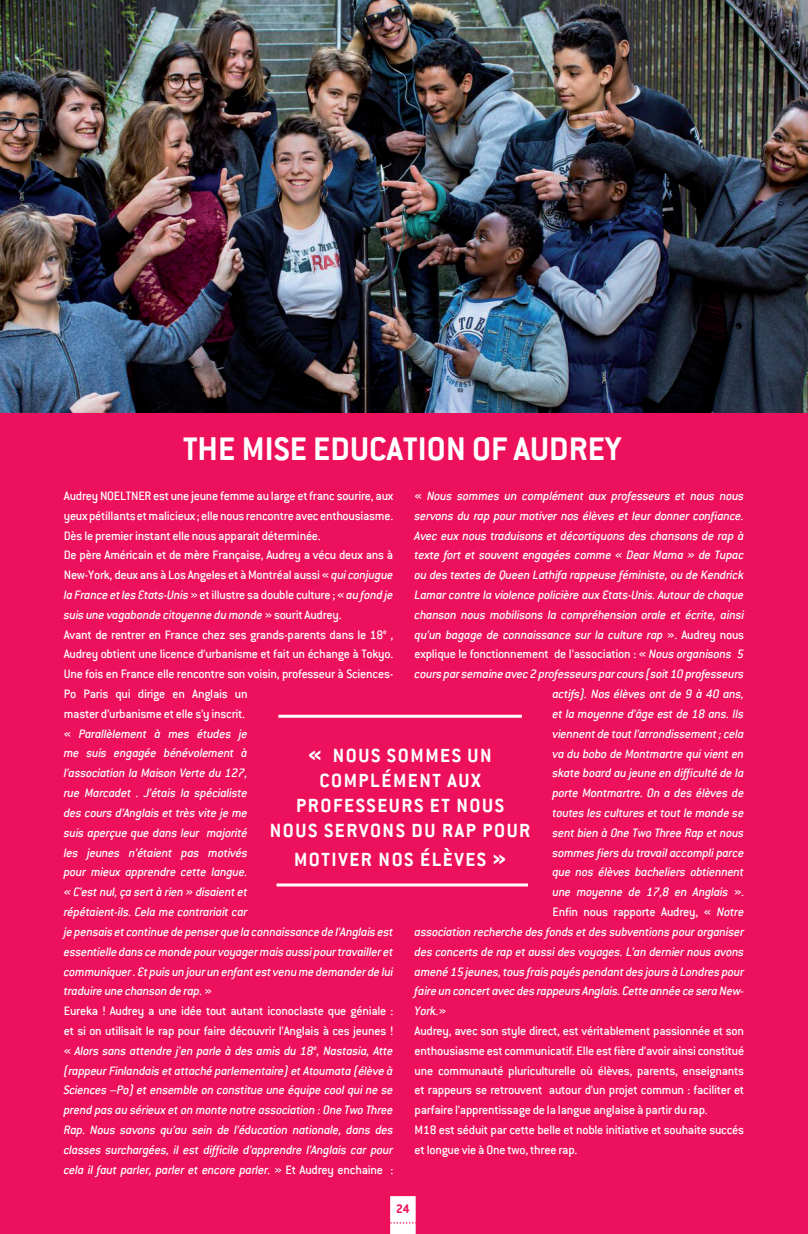
<style>
.page{position:relative;width:808px;height:1234px;background:#fff}
.page>*{position:absolute;margin:0;border:0;box-sizing:border-box;transform-origin:0 0}
.t1{font:700 36px "Conduit ITC";letter-spacing:.005em;color:#fff}
.t2{font:700 21px/25.2px "Conduit ITC";letter-spacing:.075em;color:#fff;text-align:center}
.t3{font:italic 500 13.5px/19.8px "Conduit ITC";letter-spacing:-.02em;color:#fff}
.t4{font:500 13.5px "Conduit ITC";letter-spacing:-.02em;color:#fff}
.t5{font:700 13.5px "Conduit ITC";color:#ed105c}
.s1{font-style:normal}
.s2{font-style:italic}
.s3{font-size:24px}
</style>
<div class="page">
<img style="left:0;top:0;width:808px;height:413px">
<div style="left:0;top:413px;width:808px;height:820px;background:#ed105c"></div>
<div style="left:390px;top:1195px;width:26px;height:38px;background:#fff"></div>
<svg style="left:390px;top:1221px;width:26px;height:2px"></svg>
<hr style="left:278px;top:714px;width:244px;height:3px;background:#fff">
<hr style="left:276px;top:883px;width:252px;height:3px;background:#fff">
<h1 class="t1" style="left:183px;top:428px;width:440px">THE MISE EDUCATION OF AUDREY</h1>
<p class="t3" style="left:64px;top:485px;width:331px;text-indent:89px"><span class="s1">est une jeune femme au large et franc sourire, aux yeux pétillants et malicieux ; elle nous rencontre avec enthousiasme.<br>Dès le premier instant elle nous apparait déterminée.<br>De père Américain et de mère Française, Audrey a vécu deux ans à New-York, deux ans à Los Angeles et à Montréal aussi «</span> qui conjugue la France et les Etats-Unis <span class="s1">» et illustre sa double culture ; «</span> au fond je suis une vagabonde citoyenne du monde <span class="s1">» sourit Audrey.<br>Avant de rentrer en France chez ses grands-parents dans le 18</span><sup>e</sup> <span class="s1">, Audrey obtient une licence d’urbanisme et fait un échange à Tokyo.<br>Une fois en France elle rencontre son voisin, professeur à Sciences-Po Paris qui dirige en Anglais un<br>master d’urbanisme et elle s’y inscrit.<br>«</span> Parallèlement à mes études je<br>me suis engagée bénévolement à<br>l’association la Maison Verte du 127,<br>rue Marcadet . J’étais la spécialiste<br>des cours d’Anglais et très vite je me<br>suis aperçue que dans leur majorité<br>les jeunes n’étaient pas motivés<br>pour mieux apprendre cette langue.<br>« C’est nul, ça sert à rien » disaient et<br>répétaient-ils. Cela me contrariait car<br>je pensais et continue de penser que la connaissance de l’Anglais est essentielle dans ce monde pour voyager mais aussi pour travailler et communiquer . Et puis un jour un enfant est venu me demander de lui traduire une chanson de rap. <span class="s1">»<br>Eureka ! Audrey a une idée tout autant iconoclaste que géniale : et si on utilisait le rap pour faire découvrir l’Anglais à ces jeunes ! «</span> Alors sans attendre j’en parle à des amis du 18<sup>e</sup>, Nastasia, Atte (rappeur Finlandais et attaché parlementaire) et Atoumata (élève à Sciences –Po) et ensemble on constitue une équipe cool qui ne se prend pas au sérieux et on monte notre association : One Two Three Rap. Nous savons qu’au sein de l’éducation nationale, dans des classes surchargées, il est difficile d’apprendre l’Anglais car pour cela il faut parler, parler et encore parler. <span class="s1">» Et Audrey enchaine :</span></p>
<p class="t3" style="left:415px;top:485px;width:331px"><span class="s1">«</span> Nous sommes un complément aux professeurs et nous nous</p>
<p class="t4" style="left:64px;top:488px;width:70px">Audrey NOELTNER</p>
<p class="t3" style="left:415px;top:505px;width:331px">servons du rap pour motiver nos élèves et leur donner confiance.</p>
<p class="t3" style="left:415px;top:525px;width:331px">Avec eux nous traduisons et décortiquons des chansons de rap à</p>
<p class="t3" style="left:415px;top:545px;width:331px">texte fort et souvent engagées comme « Dear Mama » de Tupac</p>
<p class="t3" style="left:415px;top:565px;width:331px">ou des textes de Queen Lathifa rappeuse féministe, ou de Kendrick</p>
<p class="t3" style="left:415px;top:584px;width:331px">Lamar contre la violence policière aux Etats-Unis. Autour de chaque</p>
<p class="t3" style="left:415px;top:604px;width:331px">chanson nous mobilisons la compréhension orale et écrite, ainsi</p>
<p class="t3" style="left:415px;top:624px;width:331px">qu’un bagage de connaissance sur la culture rap <span class="s1">». Audrey nous</span></p>
<p class="t4" style="left:415px;top:646px;width:331px">explique le fonctionnement de l’association : « <span class="s2">Nous organisons 5</span></p>
<p class="t3" style="left:415px;top:664px;width:331px">cours par semaine avec 2 professeurs par cours (soit 10 professeurs</p>
<p class="t3" style="left:552px;top:683px;width:193px">actifs). Nos élèves ont de 9 à 40 ans,</p>
<p class="t3" style="left:552px;top:703px;width:193px">et la moyenne d’âge est de 18 ans. Ils</p>
<p class="t3" style="left:552px;top:723px;width:193px">viennent de tout l’arrondissement ; cela</p>
<p class="t3" style="left:552px;top:743px;width:193px">va du bobo de Montmartre qui vient en</p>
<p class="t3" style="left:552px;top:763px;width:193px">skate board au jeune en difficulté de la</p>
<p class="t3" style="left:552px;top:782px;width:193px">porte Montmartre. On a des élèves de</p>
<p class="t3" style="left:552px;top:802px;width:193px">toutes les cultures et tout le monde se</p>
<p class="t3" style="left:552px;top:822px;width:193px">sent bien à One Two Three Rap et nous</p>
<p class="t3" style="left:552px;top:842px;width:193px">sommes fiers du travail accompli parce</p>
<p class="t3" style="left:552px;top:862px;width:193px">que nos élèves bacheliers obtiennent</p>
<p class="t3" style="left:552px;top:881px;width:193px">une moyenne de 17,8 en Anglais <span class="s1">».</span></p>
<p class="t4" style="left:552px;top:904px;width:193px">Enfin nous rapporte Audrey, « <span class="s2">Notre</span></p>
<p class="t3" style="left:415px;top:921px;width:331px">association recherche des fonds et des subventions pour organiser</p>
<p class="t3" style="left:415px;top:941px;width:331px">des concerts de rap et aussi des voyages. L’an dernier nous avons</p>
<p class="t3" style="left:415px;top:961px;width:331px">amené 15 jeunes, tous frais payés pendant des jours à Londres pour</p>
<p class="t3" style="left:415px;top:980px;width:331px">faire un concert avec des rappeurs Anglais. Cette année ce sera New-</p>
<p class="t3" style="left:415px;top:1000px;width:33px">York.<span class="s1">»</span></p>
<p class="t4" style="left:415px;top:1022px;width:331px">Audrey, avec son style direct, est véritablement passionnée et son</p>
<p class="t4" style="left:415px;top:1042px;width:331px">enthousiasme est communicatif. Elle est fière d’avoir ainsi constitué</p>
<p class="t4" style="left:415px;top:1062px;width:331px">une communauté pluriculturelle où élèves, parents, enseignants</p>
<p class="t4" style="left:415px;top:1082px;width:331px">et rappeurs se retrouvent autour d’un projet commun : faciliter et</p>
<p class="t4" style="left:415px;top:1102px;width:295px">parfaire l’apprentissage de la langue anglaise à partir du rap.</p>
<p class="t4" style="left:415px;top:1121px;width:331px">M18 est séduit par cette belle et noble initiative et souhaite succés</p>
<p class="t4" style="left:415px;top:1141px;width:164px">et longue vie à One two, three rap.</p>
<h2 class="t2" style="left:270px;top:741px;width:262px"><span class="s3">«</span> NOUS SOMMES UN<br>COMPLÉMENT AUX<br>PROFESSEURS ET NOUS<br>NOUS SERVONS DU RAP POUR</h2>
<h2 class="t2" style="left:294px;top:846px;width:214px">MOTIVER NOS ÉLÈVES <span class="s3">»</span></h2>
<p class="t5" style="left:396px;top:1200px;width:15px">24</p>
</div>
